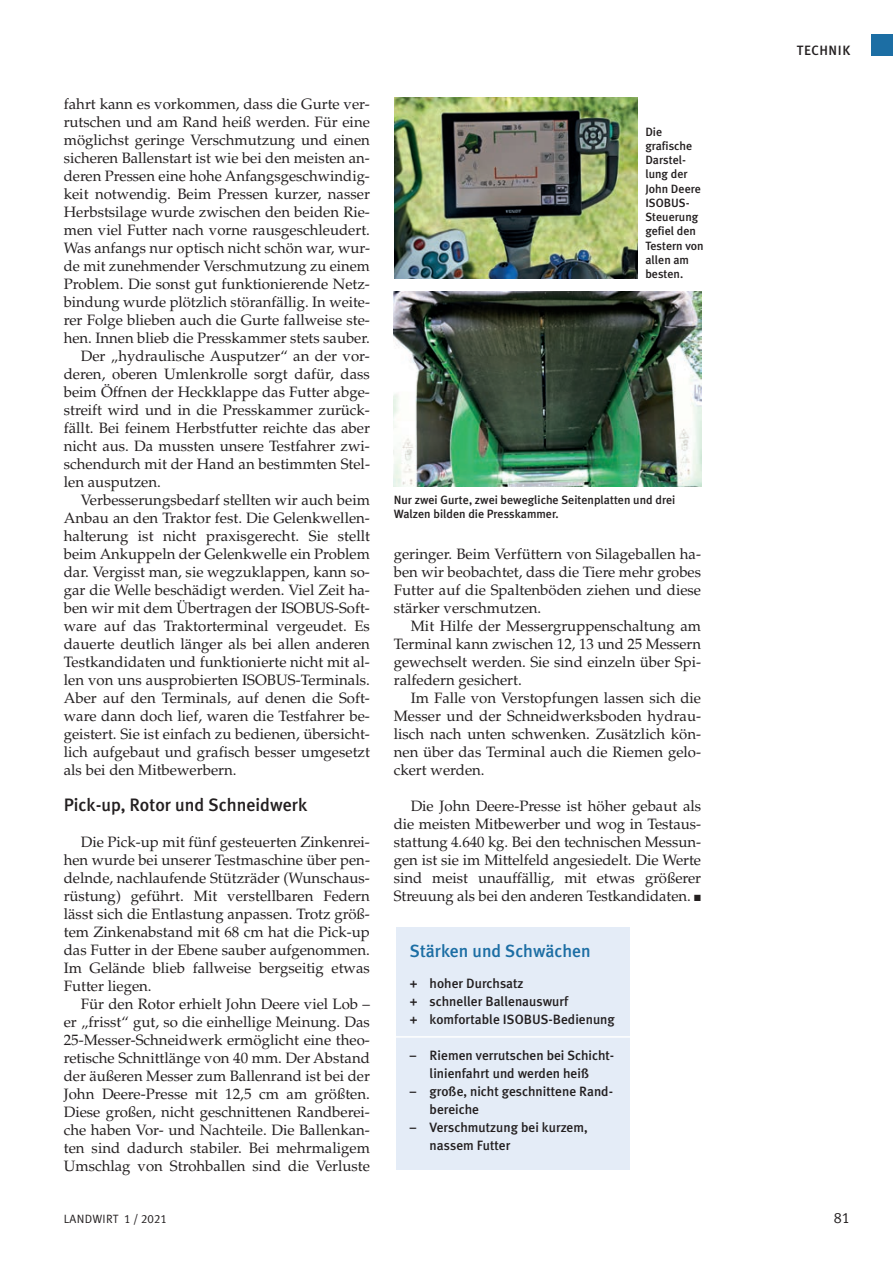
<style>
.page{position:relative;width:893px;height:1263px;background:#fff}
.page>*{position:absolute;margin:0;border:0;box-sizing:border-box;transform-origin:0 0}
.t1{font:500 18px "Meta Plus";color:#231f20}
.t2{font:500 17.7px "Meta Plus";color:#1c6ea4}
.t3{font:15px/18px "Palatino LT Std";color:#231f20;text-align:justify}
.t4{font:15px "Meta Plus Lining";color:#231f20}
.t5{font:500 13.5px/18px "Meta Plus";color:#231f20}
.t6{font:500 13.5px "Meta Plus";letter-spacing:.035em;color:#231f20}
.t7{font:500 12px/14.2px "Meta Plus";color:#231f20}
.t8{font:12px "Meta Plus Lining";letter-spacing:.01em;color:#231f20}
</style>
<div class="page">
<div style="left:872px;top:34px;width:21px;height:21px;background:#1c6ea4"></div>
<div style="left:396px;top:927px;width:234px;height:242px;background:#e4ecf7"></div>
<hr style="left:394px;top:1036px;width:278px;height:2px;background:#fff">
<img style="left:394px;top:98px;width:243px;height:180px">
<img style="left:394px;top:291px;width:307px;height:195px">
<p class="t3" style="left:64px;top:95px;width:308px">fahrt kann es vorkommen, dass die Gurte ver-</p>
<p class="t3" style="left:64px;top:113px;width:308px">rutschen und am Rand heiß werden. Für eine</p>
<p class="t3" style="left:64px;top:131px;width:308px">möglichst geringe Verschmutzung und einen</p>
<p class="t3" style="left:64px;top:149px;width:308px">sicheren Ballenstart ist wie bei den meisten an-</p>
<p class="t3" style="left:64px;top:167px;width:308px">deren Pressen eine hohe Anfangsgeschwindig-</p>
<p class="t3" style="left:64px;top:185px;width:308px">keit notwendig. Beim Pressen kurzer, nasser</p>
<p class="t3" style="left:64px;top:203px;width:308px">Herbstsilage wurde zwischen den beiden Rie-</p>
<p class="t3" style="left:64px;top:221px;width:308px">men viel Futter nach vorne rausgeschleudert.</p>
<p class="t3" style="left:64px;top:239px;width:308px">Was anfangs nur optisch nicht schön war, wur-</p>
<p class="t3" style="left:64px;top:257px;width:308px">de mit zunehmender Verschmutzung zu einem</p>
<p class="t3" style="left:64px;top:275px;width:308px">Problem. Die sonst gut funktionierende Netz-</p>
<p class="t3" style="left:64px;top:293px;width:308px">bindung wurde plötzlich störanfällig. In weite-</p>
<p class="t3" style="left:64px;top:311px;width:308px">rer Folge blieben auch die Gurte fallweise ste-</p>
<p class="t3" style="left:64px;top:329px;width:308px">hen. Innen blieb die Presskammer stets sauber.</p>
<p class="t3" style="left:81px;top:347px;width:291px">Der „hydraulische Ausputzer“ an der vor-</p>
<p class="t3" style="left:64px;top:365px;width:308px">deren, oberen Umlenkrolle sorgt dafür, dass</p>
<p class="t3" style="left:64px;top:383px;width:308px">beim Öffnen der Heckklappe das Futter abge-</p>
<p class="t3" style="left:64px;top:401px;width:308px">streift wird und in die Presskammer zurück-</p>
<p class="t3" style="left:64px;top:419px;width:308px">fällt. Bei feinem Herbstfutter reichte das aber</p>
<p class="t3" style="left:64px;top:437px;width:308px">nicht aus. Da mussten unsere Testfahrer zwi-</p>
<p class="t3" style="left:64px;top:455px;width:308px">schendurch mit der Hand an bestimmten Stel-</p>
<p class="t3" style="left:64px;top:473px;width:99px">len ausputzen.</p>
<p class="t3" style="left:81px;top:491px;width:291px">Verbesserungsbedarf stellten wir auch beim</p>
<p class="t3" style="left:64px;top:509px;width:308px">Anbau an den Traktor fest. Die Gelenkwellen-</p>
<p class="t3" style="left:64px;top:527px;width:308px">halterung ist nicht praxisgerecht. Sie stellt</p>
<p class="t3" style="left:64px;top:545px;width:308px">beim Ankuppeln der Gelenkwelle ein Problem</p>
<p class="t3" style="left:64px;top:563px;width:308px">dar. Vergisst man, sie wegzuklappen, kann so-</p>
<p class="t3" style="left:64px;top:581px;width:308px">gar die Welle beschädigt werden. Viel Zeit ha-</p>
<p class="t3" style="left:64px;top:599px;width:308px">ben wir mit dem Übertragen der ISOBUS-Soft-</p>
<p class="t3" style="left:64px;top:617px;width:308px">ware auf das Traktorterminal vergeudet. Es</p>
<p class="t3" style="left:64px;top:635px;width:308px">dauerte deutlich länger als bei allen anderen</p>
<p class="t3" style="left:64px;top:653px;width:308px">Testkandidaten und funktionierte nicht mit al-</p>
<p class="t3" style="left:64px;top:671px;width:308px">len von uns ausprobierten ISOBUS-Terminals.</p>
<p class="t3" style="left:64px;top:689px;width:308px">Aber auf den Terminals, auf denen die Soft-</p>
<p class="t3" style="left:64px;top:707px;width:308px">ware dann doch lief, waren die Testfahrer be-</p>
<p class="t3" style="left:64px;top:725px;width:308px">geistert. Sie ist einfach zu bedienen, übersicht-</p>
<p class="t3" style="left:64px;top:743px;width:308px">lich aufgebaut und grafisch besser umgesetzt</p>
<p class="t3" style="left:64px;top:761px;width:174px">als bei den Mitbewerbern.</p>
<p class="t1" style="left:64px;top:794px;width:245px">Pick-up, Rotor und Schneidwerk</p>
<p class="t3" style="left:64px;top:833px;width:308px;text-indent:17px">Die Pick-up mit fünf gesteuerten Zinkenrei&shy;hen wurde bei unserer Testmaschine über pen&shy;delnde, nachlaufende Stützräder (Wunschaus&shy;rüstung) geführt. Mit verstellbaren Federn lässt sich die Entlastung anpassen. Trotz größ&shy;tem Zinkenabstand mit 68 cm hat die Pick-up das Futter in der Ebene sauber aufgenommen.<br>Im Gelände blieb fallweise bergseitig etwas Futter liegen.</p>
<p class="t3" style="left:64px;top:995px;width:308px;text-indent:17px">Für den Rotor erhielt John Deere viel Lob – er „frisst“ gut, so die einhellige Meinung. Das 25-Messer-Schneidwerk ermöglicht eine theo&shy;retische Schnittlänge von 40 mm. Der Abstand der äußeren Messer zum Ballenrand ist bei der John Deere-Presse mit 12,5 cm am größten.<br>Diese großen, nicht geschnittenen Randberei&shy;che haben Vor- und Nachteile. Die Ballenkan&shy;ten sind dadurch stabiler. Bei mehrmaligem Umschlag von Strohballen sind die Verluste</p>
<p class="t7" style="left:645px;top:124px;width:60px">Die grafische<br>Darstel&shy;lung der<br>John Deere<br>ISOBUS-<br>Steuerung gefiel den<br>Testern von allen am besten.</p>
<p class="t7" style="left:394px;top:492px;width:283px">Nur zwei Gurte, zwei bewegliche Seitenplatten und drei<br>Walzen bilden die Presskammer.</p>
<p class="t3" style="left:394px;top:545px;width:309px">geringer. Beim Verfüttern von Silageballen ha&shy;ben wir beobachtet, dass die Tiere mehr grobes Futter auf die Spaltenböden ziehen und diese stärker verschmutzen.</p>
<p class="t3" style="left:394px;top:617px;width:309px;text-indent:17px">Mit Hilfe der Messergruppenschaltung am Terminal kann zwischen 12, 13 und 25 Messern gewechselt werden. Sie sind einzeln über Spi&shy;ralfedern gesichert.</p>
<p class="t3" style="left:394px;top:689px;width:309px;text-indent:17px">Im Falle von Verstopfungen lassen sich die Messer und der Schneidwerksboden hydrau&shy;lisch nach unten schwenken. Zusätzlich kön&shy;nen über das Terminal auch die Riemen gelo&shy;ckert werden.</p>
<p class="t3" style="left:394px;top:797px;width:309px;text-indent:17px">Die John Deere-Presse ist höher gebaut als die meisten Mitbewerber und wog in Testaus&shy;stattung 4.640 kg. Bei den technischen Messun&shy;gen ist sie im Mittelfeld angesiedelt. Die Werte sind meist unauffällig, mit etwas größerer Streuung als bei den anderen Testkandidaten. ■</p>
<p class="t2" style="left:410px;top:941px;width:182px">Stärken und Schwächen</p>
<p class="t5" style="left:410px;top:974px;width:207px">+ hoher Durchsatz<br>+ schneller Ballenauswurf<br>+ komfortable ISOBUS-Bedienung</p>
<p class="t5" style="left:410px;top:1046px;width:206px;text-align:center">– Riemen verrutschen bei Schicht&shy;linienfahrt und werden heiß</p>
<p class="t5" style="left:430px;top:1082px;width:185px;text-indent:-20px">– große, nicht geschnittene Rand&shy;bereiche</p>
<p class="t5" style="left:430px;top:1118px;width:160px;text-indent:-20px">– Verschmutzung bei kurzem, nassem Futter</p>
<p class="t6" style="left:797px;top:43px;width:55px">TECHNIK</p>
<p class="t8" style="left:64px;top:1212px;width:105px">LANDWIRT 1 / 2021</p>
<p class="t4" style="left:834px;top:1209px;width:18px">81</p>
</div>
